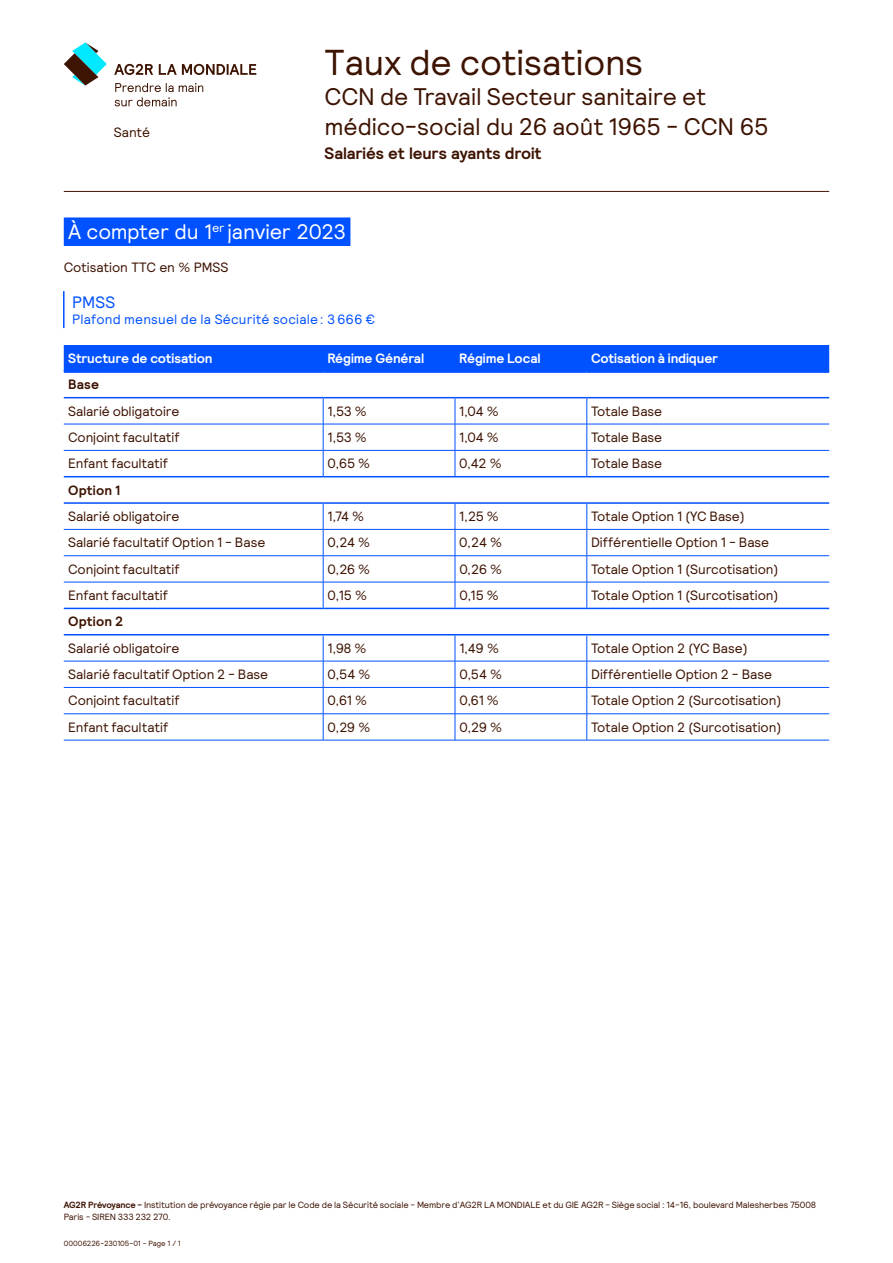
<style>
.page{position:relative;width:893px;height:1263px;background:#fff}
.page>*{position:absolute;margin:0;border:0;box-sizing:border-box;transform-origin:0 0}
.t1{font:36px "Relative";letter-spacing:-.005em;color:#3d1302}
.t2{font:24px/30px "Relative";letter-spacing:-.005em;color:#3d1302}
.t3{font:21px "Relative";letter-spacing:-.01em;color:#fff}
.t4{font:700 16.5px "Relative";letter-spacing:-.01em;color:#3d1302}
.t5{font:16.5px "Relative";color:#0051ff}
.t6{font:13.5px "Relative";letter-spacing:-.005em;color:#3d1302}
.t7{font:700 13.5px "Relative";letter-spacing:-.005em;color:#fff}
.t8{font:13.5px "Relative";letter-spacing:.015em;color:#0051ff}
.t9{font:700 13.5px "Relative";letter-spacing:.015em;color:#3d1302}
.t10{font:9px/12px "Relative";letter-spacing:-.015em;color:#3d1302}
.t11{font:7.5px "Relative";letter-spacing:-.01em;color:#3d1302}
.s1{font-weight:700}
</style>
<div class="page">
<div style="left:64px;top:217px;width:286px;height:29px;background:#0051ff"></div>
<hr style="left:63px;top:291px;width:2px;height:37px;background:#0051ff">
<div style="left:64px;top:345px;width:765px;height:25px;background:#0051ff"></div>
<svg style="left:64px;top:396px;width:765px;height:214px"></svg>
<hr style="left:64px;top:424px;width:259px;height:1px;background:#0051ff">
<hr style="left:323px;top:424px;width:132px;height:1px;background:#0051ff">
<hr style="left:455px;top:424px;width:132px;height:1px;background:#0051ff">
<hr style="left:587px;top:424px;width:242px;height:1px;background:#0051ff">
<hr style="left:64px;top:450px;width:259px;height:1px;background:#0051ff">
<hr style="left:323px;top:450px;width:132px;height:1px;background:#0051ff">
<hr style="left:455px;top:450px;width:132px;height:1px;background:#0051ff">
<svg style="left:455px;top:398px;width:1px;height:78px"></svg>
<hr style="left:587px;top:450px;width:242px;height:1px;background:#0051ff">
<hr style="left:64px;top:529px;width:259px;height:1px;background:#0051ff">
<hr style="left:323px;top:529px;width:132px;height:1px;background:#0051ff">
<hr style="left:455px;top:529px;width:132px;height:1px;background:#0051ff">
<hr style="left:587px;top:529px;width:242px;height:1px;background:#0051ff">
<hr style="left:64px;top:555px;width:259px;height:1px;background:#0051ff">
<hr style="left:323px;top:555px;width:132px;height:1px;background:#0051ff">
<hr style="left:455px;top:555px;width:132px;height:1px;background:#0051ff">
<hr style="left:587px;top:555px;width:242px;height:1px;background:#0051ff">
<hr style="left:64px;top:582px;width:259px;height:1px;background:#0051ff">
<hr style="left:323px;top:582px;width:132px;height:1px;background:#0051ff">
<hr style="left:455px;top:582px;width:132px;height:1px;background:#0051ff">
<svg style="left:455px;top:504px;width:1px;height:104px"></svg>
<hr style="left:587px;top:582px;width:242px;height:1px;background:#0051ff">
<hr style="left:64px;top:661px;width:259px;height:1px;background:#0051ff">
<hr style="left:323px;top:661px;width:132px;height:1px;background:#0051ff">
<hr style="left:455px;top:661px;width:132px;height:1px;background:#0051ff">
<hr style="left:587px;top:661px;width:242px;height:1px;background:#0051ff">
<hr style="left:64px;top:687px;width:259px;height:1px;background:#0051ff">
<hr style="left:323px;top:687px;width:132px;height:1px;background:#0051ff">
<hr style="left:455px;top:687px;width:132px;height:1px;background:#0051ff">
<hr style="left:587px;top:687px;width:242px;height:1px;background:#0051ff">
<hr style="left:64px;top:713px;width:259px;height:1px;background:#0051ff">
<hr style="left:323px;top:713px;width:132px;height:1px;background:#0051ff">
<hr style="left:455px;top:713px;width:132px;height:1px;background:#0051ff">
<svg style="left:455px;top:635px;width:1px;height:105px"></svg>
<hr style="left:587px;top:713px;width:242px;height:1px;background:#0051ff">
<svg style="left:587px;top:398px;width:1px;height:78px"></svg>
<svg style="left:587px;top:504px;width:1px;height:104px"></svg>
<svg style="left:587px;top:635px;width:1px;height:105px"></svg>
<hr style="left:64px;top:370px;width:259px;height:3px;background:#0051ff">
<hr style="left:323px;top:370px;width:132px;height:3px;background:#0051ff">
<hr style="left:455px;top:370px;width:132px;height:3px;background:#0051ff">
<hr style="left:587px;top:370px;width:242px;height:3px;background:#0051ff">
<hr style="left:64px;top:740px;width:259px;height:1px;background:#0051ff">
<hr style="left:323px;top:740px;width:132px;height:1px;background:#0051ff">
<hr style="left:455px;top:740px;width:132px;height:1px;background:#0051ff">
<hr style="left:587px;top:740px;width:242px;height:1px;background:#0051ff">
<svg style="left:323px;top:398px;width:1px;height:78px"></svg>
<svg style="left:323px;top:504px;width:1px;height:104px"></svg>
<svg style="left:323px;top:635px;width:1px;height:105px"></svg>
<hr style="left:64px;top:476px;width:259px;height:1px;background:#0051ff">
<hr style="left:323px;top:476px;width:132px;height:1px;background:#0051ff">
<hr style="left:455px;top:476px;width:132px;height:1px;background:#0051ff">
<hr style="left:587px;top:476px;width:242px;height:1px;background:#0051ff">
<hr style="left:64px;top:502px;width:259px;height:2px;background:#0051ff">
<hr style="left:323px;top:502px;width:132px;height:2px;background:#0051ff">
<hr style="left:455px;top:502px;width:132px;height:2px;background:#0051ff">
<hr style="left:587px;top:502px;width:242px;height:2px;background:#0051ff">
<hr style="left:64px;top:397px;width:259px;height:1px;background:#0051ff">
<hr style="left:323px;top:397px;width:132px;height:1px;background:#0051ff">
<hr style="left:455px;top:397px;width:132px;height:1px;background:#0051ff">
<hr style="left:587px;top:397px;width:242px;height:1px;background:#0051ff">
<hr style="left:64px;top:608px;width:259px;height:1px;background:#0051ff">
<hr style="left:323px;top:608px;width:132px;height:1px;background:#0051ff">
<hr style="left:455px;top:608px;width:132px;height:1px;background:#0051ff">
<hr style="left:587px;top:608px;width:242px;height:1px;background:#0051ff">
<hr style="left:64px;top:634px;width:259px;height:1px;background:#0051ff">
<hr style="left:323px;top:634px;width:132px;height:1px;background:#0051ff">
<hr style="left:455px;top:634px;width:132px;height:1px;background:#0051ff">
<hr style="left:587px;top:634px;width:242px;height:1px;background:#0051ff">
<hr style="left:64px;top:191px;width:765px;height:1px;background:#3d1302">
<svg style="left:64px;top:43px;width:43px;height:43px"></svg>
<svg style="left:159px;top:64px;width:97px;height:11px"></svg>
<svg style="left:114px;top:64px;width:39px;height:11px"></svg>
<svg style="left:115px;top:83px;width:88px;height:23px"></svg>
<p class="t6" style="left:114px;top:123px;width:38px">Santé</p>
<h1 class="t1" style="left:325px;top:39px;width:320px">Taux de cotisations</h1>
<h2 class="t2" style="left:325px;top:81px;width:446px">CCN de Travail Secteur sanitaire et médico‑social du 26 août 1965 - CCN 65</h2>
<p class="t4" style="left:325px;top:142px;width:218px">Salariés et leurs ayants droit</p>
<h3 class="t3" style="left:68px;top:218px;width:280px">À compter du 1<sup>er</sup> janvier 2023</h3>
<p class="t6" style="left:64px;top:258px;width:166px">Cotisation TTC en % PMSS</p>
<p class="t5" style="left:72px;top:291px;width:45px">PMSS</p>
<p class="t8" style="left:72px;top:311px;width:304px">Plafond mensuel de la Sécurité sociale: 3666 €</p>
<p class="t7" style="left:68px;top:349px;width:146px">Structure de cotisation</p>
<p class="t7" style="left:327px;top:349px;width:98px">Régime Général</p>
<p class="t7" style="left:459px;top:349px;width:83px">Régime Local</p>
<p class="t7" style="left:591px;top:349px;width:128px">Cotisation à indiquer</p>
<p class="t9" style="left:68px;top:376px;width:33px">Base</p>
<p class="t6" style="left:68px;top:402px;width:113px">Salarié obligatoire</p>
<p class="t6" style="left:327px;top:402px;width:41px">1,53 %</p>
<p class="t6" style="left:459px;top:402px;width:41px">1,04 %</p>
<p class="t6" style="left:591px;top:402px;width:73px">Totale Base</p>
<p class="t6" style="left:68px;top:428px;width:113px">Conjoint facultatif</p>
<p class="t6" style="left:327px;top:428px;width:41px">1,53 %</p>
<p class="t6" style="left:459px;top:428px;width:41px">1,04 %</p>
<p class="t6" style="left:591px;top:428px;width:73px">Totale Base</p>
<p class="t6" style="left:68px;top:455px;width:101px">Enfant facultatif</p>
<p class="t6" style="left:327px;top:455px;width:44px">0,65 %</p>
<p class="t6" style="left:459px;top:455px;width:44px">0,42 %</p>
<p class="t6" style="left:591px;top:455px;width:73px">Totale Base</p>
<p class="t9" style="left:68px;top:481px;width:54px">Option 1</p>
<p class="t6" style="left:68px;top:507px;width:113px">Salarié obligatoire</p>
<p class="t6" style="left:327px;top:507px;width:38px">1,74 %</p>
<p class="t6" style="left:459px;top:507px;width:41px">1,25 %</p>
<p class="t6" style="left:591px;top:507px;width:155px">Totale Option 1 (YC Base)</p>
<p class="t6" style="left:68px;top:534px;width:199px">Salarié facultatif Option 1 - Base</p>
<p class="t6" style="left:327px;top:534px;width:44px">0,24 %</p>
<p class="t6" style="left:459px;top:534px;width:44px">0,24 %</p>
<p class="t6" style="left:591px;top:534px;width:180px">Différentielle Option 1 - Base</p>
<p class="t6" style="left:68px;top:560px;width:113px">Conjoint facultatif</p>
<p class="t6" style="left:327px;top:560px;width:44px">0,26 %</p>
<p class="t6" style="left:459px;top:560px;width:44px">0,26 %</p>
<p class="t6" style="left:591px;top:560px;width:189px">Totale Option 1 (Surcotisation)</p>
<p class="t6" style="left:68px;top:586px;width:101px">Enfant facultatif</p>
<p class="t6" style="left:328px;top:586px;width:41px">0,15 %</p>
<p class="t6" style="left:459px;top:586px;width:41px">0,15 %</p>
<p class="t6" style="left:591px;top:586px;width:189px">Totale Option 1 (Surcotisation)</p>
<p class="t9" style="left:68px;top:613px;width:57px">Option 2</p>
<p class="t6" style="left:68px;top:639px;width:113px">Salarié obligatoire</p>
<p class="t6" style="left:328px;top:639px;width:40px">1,98 %</p>
<p class="t6" style="left:459px;top:639px;width:41px">1,49 %</p>
<p class="t6" style="left:591px;top:639px;width:158px">Totale Option 2 (YC Base)</p>
<p class="t6" style="left:68px;top:665px;width:202px">Salarié facultatif Option 2 - Base</p>
<p class="t6" style="left:328px;top:665px;width:44px">0,54 %</p>
<p class="t6" style="left:459px;top:665px;width:44px">0,54 %</p>
<p class="t6" style="left:591px;top:665px;width:182px">Différentielle Option 2 - Base</p>
<p class="t6" style="left:68px;top:692px;width:113px">Conjoint facultatif</p>
<p class="t6" style="left:328px;top:692px;width:41px">0,61 %</p>
<p class="t6" style="left:459px;top:692px;width:41px">0,61 %</p>
<p class="t6" style="left:591px;top:692px;width:192px">Totale Option 2 (Surcotisation)</p>
<p class="t6" style="left:68px;top:718px;width:101px">Enfant facultatif</p>
<p class="t6" style="left:328px;top:718px;width:44px">0,29 %</p>
<p class="t6" style="left:459px;top:718px;width:44px">0,29 %</p>
<p class="t6" style="left:591px;top:718px;width:192px">Totale Option 2 (Surcotisation)</p>
<p class="t10" style="left:64px;top:1199px;width:754px"><span class="s1">AG2R Prévoyance -</span> Institution de prévoyance régie par le Code de la Sécurité sociale - Membre d’AG2R LA MONDIALE et du GIE AG2R - Siège social : 14-16, boulevard Malesherbes 75008<br>Paris - SIREN 333 232 270.</p>
<p class="t11" style="left:64px;top:1238px;width:119px">00006226-230105-01 - Page 1 / 1</p>
</div>
